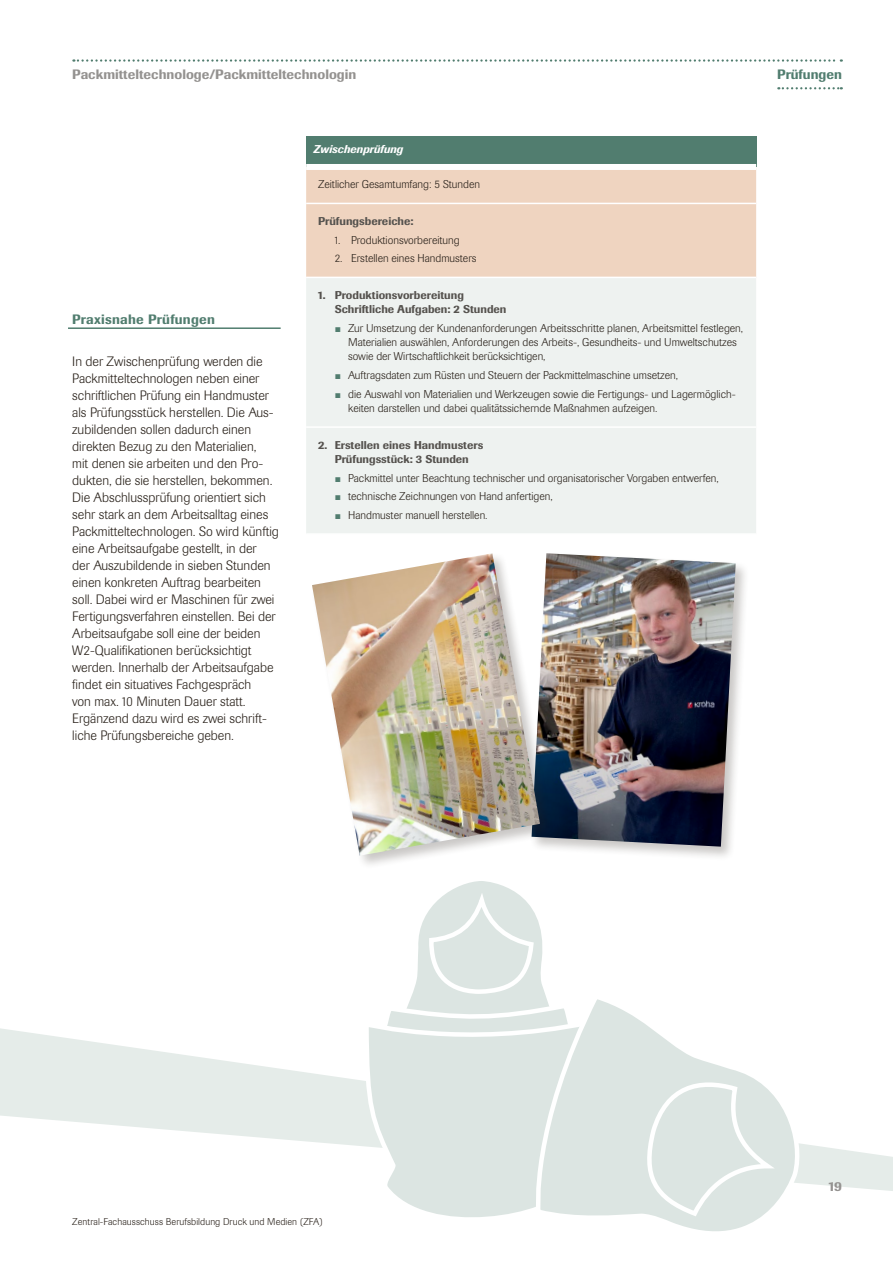
<style>
.page{position:relative;width:893px;height:1263px;background:#fff}
.page>*{position:absolute;margin:0;border:0;box-sizing:border-box;transform-origin:0 0}
.t1{font:300 13.5px/17px "Imago Pro";color:#29211a}
.t2{font:500 13.5px "Imago Pro";color:#949290}
.t3{font:500 13.5px "Imago Pro";letter-spacing:.02em;color:#517d6f}
.t4{font:500 13.5px "Imago Pro";color:#517d6f}
.t5{font:300 11.25px/18.8px "Imago Pro";color:#29211a}
.t6{font:500 11.25px/14.2px "Imago Pro";color:#55524e}
.t7{font:italic 500 11.25px "Imago Pro";color:#fff}
.t8{font:300 9.75px "Imago Pro";letter-spacing:.01em;color:#29211a}
</style>
<div class="page">
<svg style="left:0;top:1028px;width:893px;height:163px"></svg>
<svg style="left:73px;top:59px;width:769px;height:3px"></svg>
<svg style="left:778px;top:87px;width:64px;height:2px"></svg>
<hr style="left:68px;top:327px;width:213px;height:2px;background:#517d6f">
<div style="left:306px;top:137px;width:450px;height:30px;background:#517d6f"></div>
<div style="left:306px;top:170px;width:450px;height:107px;background:#efd4c0"></div>
<div style="left:306px;top:278px;width:450px;height:255px;background:#eef2f0"></div>
<div style="left:306px;top:164px;width:450px;height:6px;background:#fff"></div>
<hr style="left:306px;top:203px;width:450px;height:1px;background:#fff">
<hr style="left:306px;top:426px;width:450px;height:2px;background:#fff">
<div style="left:529px;top:551px;width:221px;height:310px;background:#29211a;opacity:.25"></div>
<img style="left:596px;top:553px;width:140px;height:294px">
<img style="left:312px;top:576px;width:50px;height:280px">
<img style="left:362px;top:59px;width:234px;height:1158px">
<svg style="left:530px;top:990px;width:274px;height:241px"></svg>
<svg style="left:642px;top:1078px;width:140px;height:141px;background:#e0e8e5"></svg>
<svg style="left:335px;top:327px;width:5px;height:5px"></svg>
<svg style="left:335px;top:374px;width:5px;height:5px"></svg>
<svg style="left:335px;top:393px;width:5px;height:5px"></svg>
<svg style="left:335px;top:477px;width:5px;height:5px"></svg>
<svg style="left:335px;top:495px;width:5px;height:5px"></svg>
<svg style="left:335px;top:514px;width:5px;height:5px"></svg>
<p class="t2" style="left:72px;top:65px;width:285px">Packmitteltechnologe/Packmitteltechnologin</p>
<p class="t4" style="left:777px;top:65px;width:66px">Prüfungen</p>
<p class="t3" style="left:72px;top:310px;width:144px">Praxisnahe Prüfungen</p>
<p class="t1" style="left:72px;top:353px;width:208px">In der Zwischenprüfung werden die Packmitteltechnologen neben einer schriftlichen Prüfung ein Handmuster als Prüfungsstück herstellen. Die Aus&shy;zubildenden sollen dadurch einen direkten Bezug zu den Materialien,<br>mit denen sie arbeiten und den Pro&shy;dukten, die sie herstellen, bekommen.<br>Die Abschlussprüfung orientiert sich sehr stark an dem Arbeitsalltag eines Packmitteltechnologen. So wird künftig eine Arbeitsaufgabe gestellt, in der<br>der Auszubildende in sieben Stunden einen konkreten Auftrag bearbeiten soll. Dabei wird er Maschinen für zwei Fertigungsverfahren einstellen. Bei der Arbeitsaufgabe soll eine der beiden W2-Qualifikationen berücksichtigt werden. Innerhalb der Arbeitsaufgabe findet ein situatives Fachgespräch<br>von max. 10 Minuten Dauer statt.<br>Ergänzend dazu wird es zwei schrift&shy;liche Prüfungsbereiche geben.</p>
<p class="t7" style="left:314px;top:142px;width:91px">Zwischenprüfung</p>
<p class="t5" style="left:318px;top:175px;width:163px">Zeitlicher Gesamtumfang: 5 Stunden</p>
<p class="t6" style="left:318px;top:214px;width:97px">Prüfungsbereiche:</p>
<p class="t5" style="left:335px;top:230px;width:126px">1. Produktionsvorbereitung</p>
<p class="t5" style="left:335px;top:249px;width:143px">2. Erstellen eines Handmusters</p>
<p class="t6" style="left:335px;top:288px;width:173px;text-indent:-17px">1. Produktionsvorbereitung<br>Schriftliche Aufgaben: 2 Stunden</p>
<p class="t5" style="left:348px;top:321px;width:397px;line-height:14.2px">Zur Umsetzung der Kundenanforderungen Arbeitsschritte planen, Arbeitsmittel festlegen,<br>Materialien auswählen, Anforderungen des Arbeits-, Gesundheits- und Umweltschutzes sowie der Wirtschaftlichkeit berücksichtigen,</p>
<p class="t5" style="left:348px;top:366px;width:389px">Auftragsdaten zum Rüsten und Steuern der Packmittelmaschine umsetzen,<br>die Auswahl von Materialien und Werkzeugen sowie die Fertigungs- und Lagermöglich-</p>
<p class="t5" style="left:348px;top:399px;width:311px">keiten darstellen und dabei qualitätssichernde Maßnahmen aufzeigen.</p>
<p class="t6" style="left:318px;top:437px;width:167px;text-align:center">2. Erstellen eines Handmusters<br>Prüfungsstück: 3 Stunden</p>
<p class="t5" style="left:348px;top:468px;width:372px">Packmittel unter Beachtung technischer und organisatorischer Vorgaben entwerfen, technische Zeichnungen von Hand anfertigen,<br>Handmuster manuell herstellen.</p>
<p class="t8" style="left:72px;top:1215px;width:252px">Zentral-Fachausschuss Berufsbildung Druck und Medien (ZFA)</p>
<p class="t2" style="left:829px;top:1178px;width:15px">19</p>
</div>
